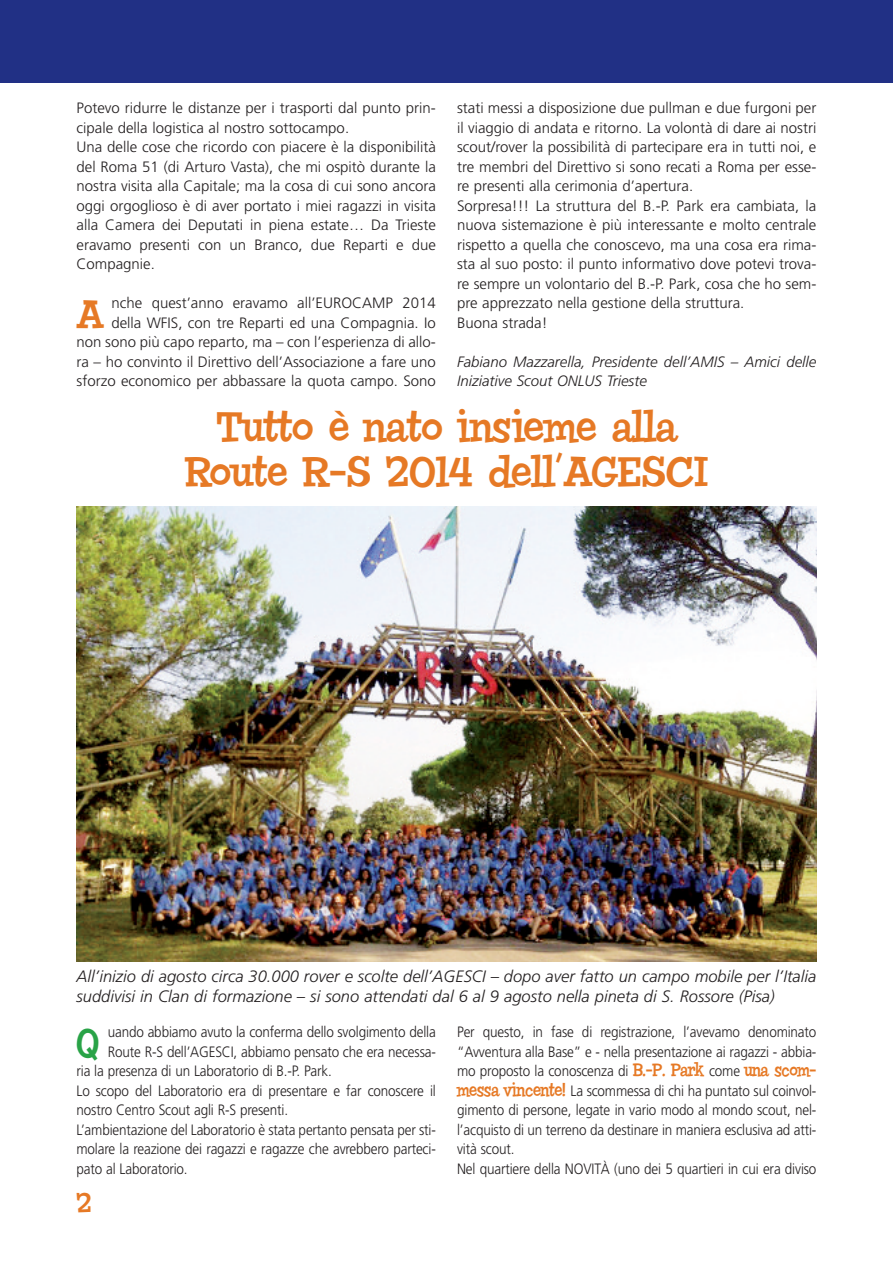
<style>
.page{position:relative;width:893px;height:1263px;background:#fff}
.page>*{position:absolute;margin:0;border:0;box-sizing:border-box;transform-origin:0 0}
.t1{font:42px/45px "Chowderhead";letter-spacing:-.01em;color:#e67925;text-align:center}
.t2{font:39.75px "Chowderhead";color:#e67925}
.t3{font:39.75px "Chowderhead";color:#29a347;scale:.9 1}
.t4{font:27px "Chowderhead";color:#e67925}
.t5{font:italic 300 16.5px/19.5px "Frutiger CE";color:#231f20}
.t6{font:300 15px/19.5px "Frutiger CE";color:#231f20}
.t7{font:300 15px/19.5px "Frutiger CE";color:#231f20;scale:.9 1}
.t8{font:italic 300 15px/19.5px "Frutiger CE";color:#231f20}
.s1{font-family:"Chowderhead";font-weight:400;font-size:18px;color:#e67925}
</style>
<div class="page">
<div style="left:0;top:0;width:893px;height:82px;background:#213085"></div>
<img style="left:77px;top:506px;width:739px;height:455px">
<p class="t6" style="left:77px;top:99px;width:361px">Potevo ridurre le distanze per i trasporti dal punto prin&shy;cipale della logistica al nostro sottocampo.<br>Una delle cose che ricordo con piacere è la disponibilità del Roma 51 (di Arturo Vasta), che mi ospitò durante la nostra visita alla Capitale; ma la cosa di cui sono ancora oggi orgoglioso è di aver portato i miei ragazzi in visita alla Camera dei Deputati in piena estate… Da Trieste eravamo presenti con un Branco, due Reparti e due Compagnie.</p>
<h2 class="t2" style="left:77px;top:291px;width:29px">A</h2>
<p class="t6" style="left:77px;top:294px;width:361px;text-align:right">nche quest’anno eravamo all’EUROCAMP 2014<br>della WFIS, con tre Reparti ed una Compagnia. Io<br>non sono più capo reparto, ma – con l’esperienza di allo&shy;ra – ho convinto il Direttivo dell’Associazione a fare uno sforzo economico per abbassare la quota campo. Sono</p>
<p class="t6" style="left:457px;top:99px;width:361px">stati messi a disposizione due pullman e due furgoni per il viaggio di andata e ritorno. La volontà di dare ai nostri scout/rover la possibilità di partecipare era in tutti noi, e tre membri del Direttivo si sono recati a Roma per esse&shy;re presenti alla cerimonia d’apertura.<br>Sorpresa!!! La struttura del B.-P. Park era cambiata, la nuova sistemazione è più interessante e molto centrale rispetto a quella che conoscevo, ma una cosa era rima&shy;sta al suo posto: il punto informativo dove potevi trova&shy;re sempre un volontario del B.-P. Park, cosa che ho sem&shy;pre apprezzato nella gestione della struttura.<br>Buona strada!</p>
<p class="t8" style="left:457px;top:353px;width:361px">Fabiano Mazzarella, Presidente dell’AMIS – Amici delle<br>Iniziative Scout ONLUS Trieste</p>
<h1 class="t1" style="left:185px;top:404px;width:525px">Tutto è nato insieme alla<br>Route R-S 2014 dell’AGESCI</h1>
<p class="t5" style="left:77px;top:968px;width:741px">All’inizio di agosto circa 30.000 rover e scolte dell’AGESCI – dopo aver fatto un campo mobile per l’Italia suddivisi in Clan di formazione – si sono attendati dal 6 al 9 agosto nella pineta di S. Rossore (Pisa)</p>
<h2 class="t3" style="left:77px;top:1020px;width:27px">Q</h2>
<p class="t7" style="left:108px;top:1023px;width:366px">uando abbiamo avuto la conferma dello svolgimento della</p>
<p class="t7" style="left:108px;top:1043px;width:366px">Route R-S dell’AGESCI, abbiamo pensato che era necessa-</p>
<p class="t7" style="left:77px;top:1062px;width:285px">ria la presenza di un Laboratorio di B.-P. Park.</p>
<p class="t7" style="left:77px;top:1082px;width:401px">Lo scopo del Laboratorio era di presentare e far conoscere il</p>
<p class="t7" style="left:77px;top:1101px;width:237px">nostro Centro Scout agli R-S presenti.</p>
<p class="t7" style="left:77px;top:1121px;width:401px">L’ambientazione del Laboratorio è stata pertanto pensata per sti-</p>
<p class="t7" style="left:77px;top:1140px;width:401px">molare la reazione dei ragazzi e ragazze che avrebbero parteci-</p>
<p class="t7" style="left:77px;top:1160px;width:125px">pato al Laboratorio.</p>
<h3 class="t4" style="left:77px;top:1186px;width:17px">2</h3>
<p class="t7" style="left:457px;top:1023px;width:401px">Per questo, in fase di registrazione, l’avevamo denominato “Avventura alla Base” e - nella presentazione ai ragazzi - abbia&shy;mo proposto la conoscenza di <span class="s1">B.-P. Park</span> come <span class="s1">una scom&shy;messa vincente!</span> La scommessa di chi ha puntato sul coinvol&shy;gimento di persone, legate in vario modo al mondo scout, nel&shy;l’acquisto di un terreno da destinare in maniera esclusiva ad atti&shy;vità scout.<br>Nel quartiere della NOVITÀ (uno dei 5 quartieri in cui era diviso</p>
</div>
